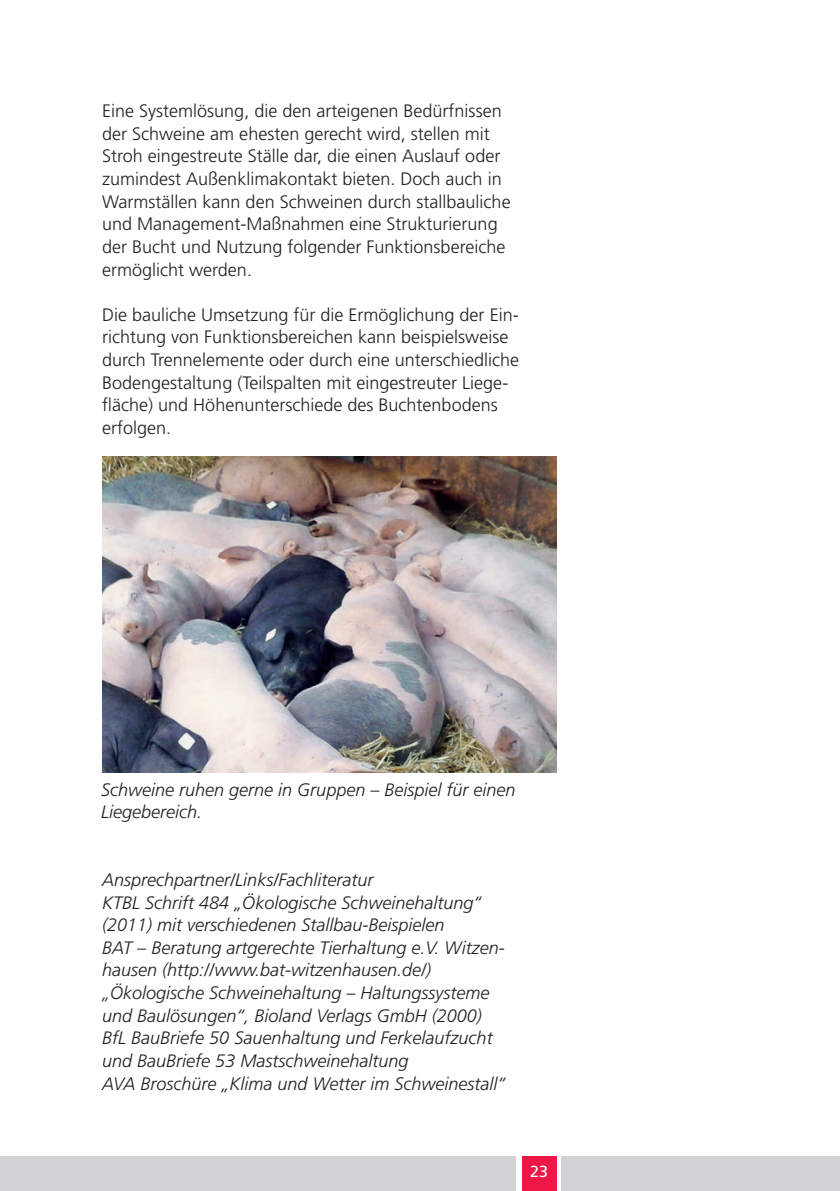
<style>
.page{position:relative;width:840px;height:1191px;background:#fff}
.page>*{position:absolute;margin:0;border:0;box-sizing:border-box;transform-origin:0 0}
.t1{font:300 18px/22.6px "Frutiger";color:#231f20}
.t2{font:italic 300 18px/22.6px "Frutiger";color:#231f20}
.t3{font:16px "Frutiger";color:#fff}
</style>
<div class="page">
<div style="left:522px;top:1157px;width:34px;height:34px;background:#ed1845"></div>
<div style="left:561px;top:1157px;width:278px;height:34px;background:#d1d2d4"></div>
<div style="left:0;top:1157px;width:516px;height:34px;background:#d1d2d4"></div>
<img style="left:102px;top:456px;width:454px;height:317px">
<p class="t1" style="left:102px;top:100px;width:410px">Eine Systemlösung, die den arteigenen Bedürfnissen der Schweine am ehesten gerecht wird, stellen mit Stroh eingestreute Ställe dar, die einen Auslauf oder zumindest Außenklimakontakt bieten. Doch auch in Warmställen kann den Schweinen durch stallbauliche und Management-Maßnahmen eine Strukturierung der Bucht und Nutzung folgender Funktionsbereiche ermöglicht werden.</p>
<p class="t1" style="left:102px;top:303px;width:418px">Die bauliche Umsetzung für die Ermöglichung der Ein&shy;richtung von Funktionsbereichen kann beispielsweise durch Trennelemente oder durch eine unterschiedliche Bodengestaltung (Teilspalten mit eingestreuter Liege&shy;fläche) und Höhenunterschiede des Buchtenbodens erfolgen.</p>
<p class="t2" style="left:101px;top:778px;width:416px">Schweine ruhen gerne in Gruppen – Beispiel für einen<br>Liegebereich.</p>
<p class="t2" style="left:102px;top:868px;width:404px">Ansprechpartner/Links/Fachliteratur<br>KTBL Schrift 484 „Ökologische Schweinehaltung“ (2011) mit verschiedenen Stallbau-Beispielen<br>BAT – Beratung artgerechte Tierhaltung e.V. Witzen&shy;hausen (http://www.bat-witzenhausen.de/) „Ökologische Schweinehaltung – Haltungssysteme und Baulösungen“, Bioland Verlags GmbH (2000)<br>BfL BauBriefe 50 Sauenhaltung und Ferkelaufzucht und BauBriefe 53 Mastschweinehaltung<br>AVA Broschüre „Klima und Wetter im Schweinestall“</p>
<p class="t3" style="left:530px;top:1161px;width:19px">23</p>
</div>
